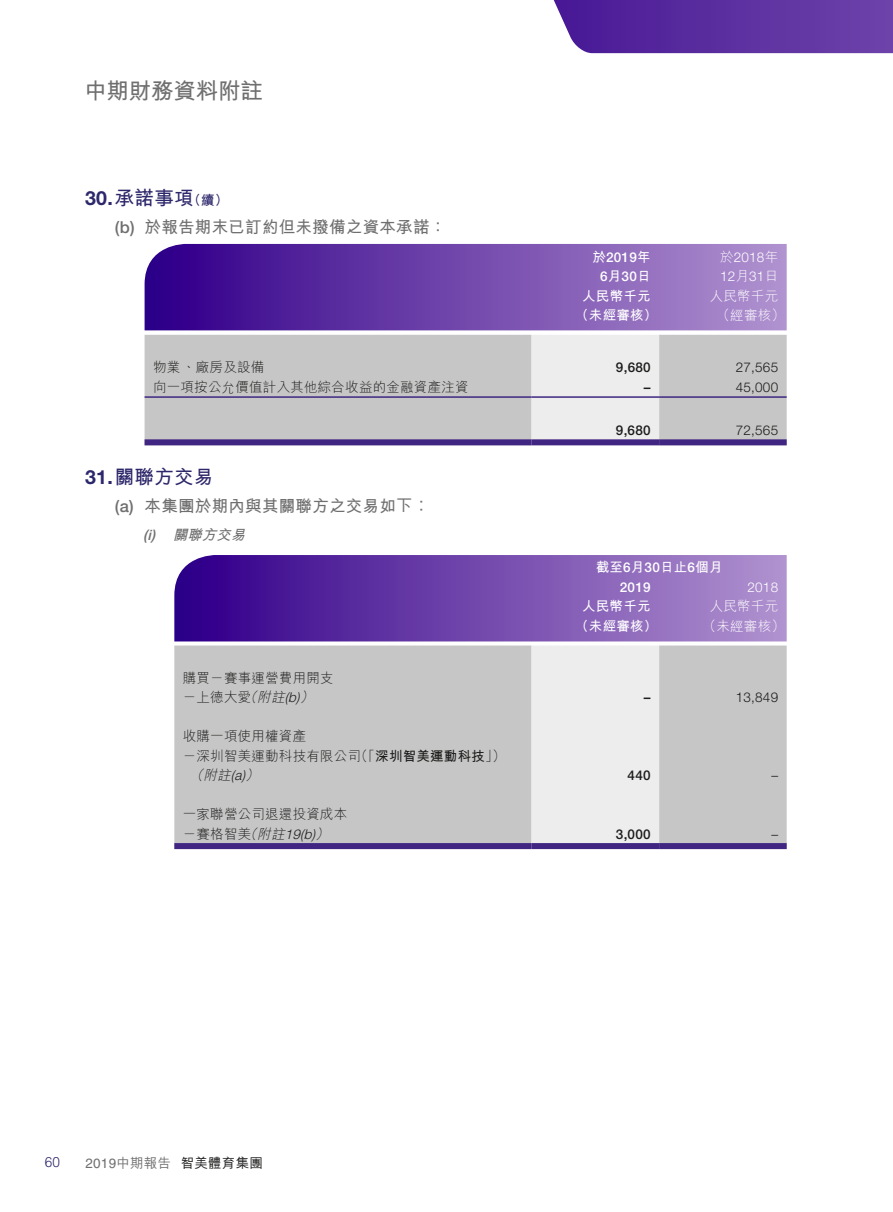
<style>
.page{position:relative;width:893px;height:1212px;background:#fff}
.page>*{position:absolute;margin:0;border:0;box-sizing:border-box;transform-origin:0 0}
.t1{font:700 22.5px "M Hei HK";letter-spacing:-.01em;color:#6f6f6f}
.t2{font:700 19.5px "M Hei HK";letter-spacing:.015em;color:#2d276b}
.t3{font:700 16.5px "M Hei HK";letter-spacing:.015em;color:#6f6f6f}
.t4{font:italic 700 14.25px "M Hei HK";color:#6f6f6f}
.t5{font:300 14.25px "Helvetica LT Std";color:#2d276b;scale:.95 1}
.t6{font:300 13.5px/19.5px "M Hei HK";letter-spacing:.015em;color:#1c1c1b}
.t7{font:700 13.5px "M Hei HK";letter-spacing:.015em;color:#fff}
.t8{font:300 13.5px "Helvetica Neue LT Std";letter-spacing:.015em;color:#1c1c1b}
.t9{font:300 13.5px "M Hei HK";letter-spacing:.015em;color:#fff}
.t10{font:500 13.5px "Helvetica Neue LT Std";letter-spacing:.015em;color:#1c1c1b}
.t11{font:300 13.5px/19.5px "Helvetica Neue LT Std";letter-spacing:.015em;color:#fff}
.t12{font:500 13.5px/19.5px "Helvetica Neue LT Std";letter-spacing:.015em;color:#fff;text-align:center}
.t13{font:500 13.5px "M Hei HK";letter-spacing:.015em;color:#1c1c1b}
.t14{font:italic 300 13.5px "M Hei HK";color:#1c1c1b}
.s1{font-family:"Helvetica Neue LT Std"}
.s2{font-size:13.5px}
.s3{font-family:"Helvetica Neue LT Std";font-weight:500}
.s4{font-family:"M Hei HK";font-weight:700}
.s5{font-family:"M Hei HK"}
.s6{font-style:italic}
.s7{font-family:"Helvetica Neue LT Std";font-style:italic}
.s8{font-weight:700}
.s9{font-family:"Helvetica LT Std";font-weight:400;color:#6f6f6f}
.s10{color:#6f6f6f}
</style>
<div class="page">
<svg style="left:553px;top:0;width:340px;height:53px;background:#6237a3"></svg>
<svg style="left:145px;top:330px;width:642px;height:109px;background:#cfcfcf"></svg>
<svg style="left:145px;top:244px;width:642px;height:86px;background:#7249ac"></svg>
<hr style="left:145px;top:396px;width:386px;height:2px;background:#402682">
<hr style="left:531px;top:396px;width:128px;height:2px;background:#402682">
<hr style="left:659px;top:396px;width:128px;height:2px;background:#402682">
<div style="left:145px;top:439px;width:386px;height:6px;background:#402682"></div>
<div style="left:531px;top:439px;width:128px;height:6px;background:#402682"></div>
<div style="left:659px;top:439px;width:128px;height:6px;background:#402682"></div>
<svg style="left:174px;top:641px;width:613px;height:202px;background:#cececf"></svg>
<svg style="left:174px;top:555px;width:613px;height:86px;background:#7249ac"></svg>
<div style="left:174px;top:843px;width:357px;height:6px;background:#402682"></div>
<div style="left:531px;top:843px;width:128px;height:6px;background:#402682"></div>
<div style="left:659px;top:843px;width:128px;height:6px;background:#402682"></div>
<h1 class="t1" style="left:84px;top:74px;width:180px">中期財務資料附註</h1>
<h2 class="t2" style="left:85px;top:184px;width:145px"><span class="s1">30.</span> 承諾事項<span class="s2">（續）</span></h2>
<p class="t3" style="left:115px;top:215px;width:333px"><span class="s3">(b)</span> 於報告期末已訂約但未撥備之資本承諾：</p>
<p class="t12" style="left:592px;top:247px;width:60px"><span class="s4">於</span>2019<span class="s4">年<br></span>6<span class="s4">月</span>30<span class="s4">日</span></p>
<p class="t11" style="left:720px;top:247px;width:60px"><span class="s5">於</span>2018<span class="s5">年<br></span>12<span class="s5">月</span>31<span class="s5">日</span></p>
<p class="t7" style="left:582px;top:286px;width:70px">人民幣千元</p>
<p class="t9" style="left:710px;top:286px;width:70px">人民幣千元</p>
<p class="t7" style="left:575px;top:305px;width:84px">（未經審核）</p>
<p class="t9" style="left:716px;top:306px;width:70px">（經審核）</p>
<p class="t6" style="left:153px;top:357px;width:113px">物業、廠房及設備</p>
<p class="t10" style="left:616px;top:359px;width:36px">9,680</p>
<p class="t8" style="left:736px;top:359px;width:44px">27,565</p>
<p class="t6" style="left:153px;top:376px;width:317px">向一項按公允價值計入其他綜合收益的金融資產注資</p>
<p class="t10" style="left:644px;top:379px;width:8px">–</p>
<p class="t8" style="left:736px;top:378px;width:44px">45,000</p>
<p class="t10" style="left:616px;top:422px;width:36px">9,680</p>
<p class="t8" style="left:736px;top:422px;width:44px">72,565</p>
<h2 class="t2" style="left:85px;top:463px;width:130px"><span class="s1">31.</span> 關聯方交易</h2>
<p class="t3" style="left:115px;top:494px;width:316px"><span class="s3">(a)</span> 本集團於期內與其關聯方之交易如下︰</p>
<p class="t4" style="left:143px;top:524px;width:108px"><span class="s3">(i)</span> 關聯方交易</p>
<p class="t7" style="left:596px;top:557px;width:128px">截至<span class="s3">6</span>月<span class="s3">30</span>日止<span class="s3">6</span>個月</p>
<p class="t12" style="left:620px;top:577px;width:32px">2019</p>
<p class="t11" style="left:747px;top:577px;width:32px">2018</p>
<p class="t7" style="left:582px;top:596px;width:70px">人民幣千元</p>
<p class="t9" style="left:710px;top:597px;width:70px">人民幣千元</p>
<p class="t7" style="left:575px;top:616px;width:84px">（未經審核）</p>
<p class="t9" style="left:703px;top:616px;width:84px">（未經審核）</p>
<p class="t6" style="left:183px;top:667px;width:152px">購買－賽事運營費用開支－上德大愛<span class="s6">（附註</span><span class="s7">(b)</span><span class="s6">）</span></p>
<p class="t10" style="left:644px;top:689px;width:8px">–</p>
<p class="t8" style="left:736px;top:689px;width:44px">13,849</p>
<p class="t6" style="left:183px;top:726px;width:125px">收購一項使用權資產</p>
<p class="t6" style="left:183px;top:746px;width:324px">－深圳智美運動科技有限公司（「<span class="s8">深圳智美運動科技</span>」）</p>
<p class="t14" style="left:190px;top:766px;width:75px">（附註<span class="s1">(a)</span> ）</p>
<p class="t10" style="left:628px;top:767px;width:24px">440</p>
<p class="t8" style="left:771px;top:767px;width:8px">–</p>
<p class="t6" style="left:183px;top:804px;width:166px">一家聯營公司退還投資成本－賽格智美<span class="s6">（附註</span><span class="s7">19(b)</span><span class="s6">）</span></p>
<p class="t10" style="left:616px;top:826px;width:36px">3,000</p>
<p class="t8" style="left:771px;top:826px;width:8px">–</p>
<p class="t5" style="left:45px;top:1153px;width:18px">60</p>
<p class="t13" style="left:85px;top:1153px;width:179px"><span class="s9">2019</span><span class="s10">中期報告</span> 智美體育集團</p>
</div>
